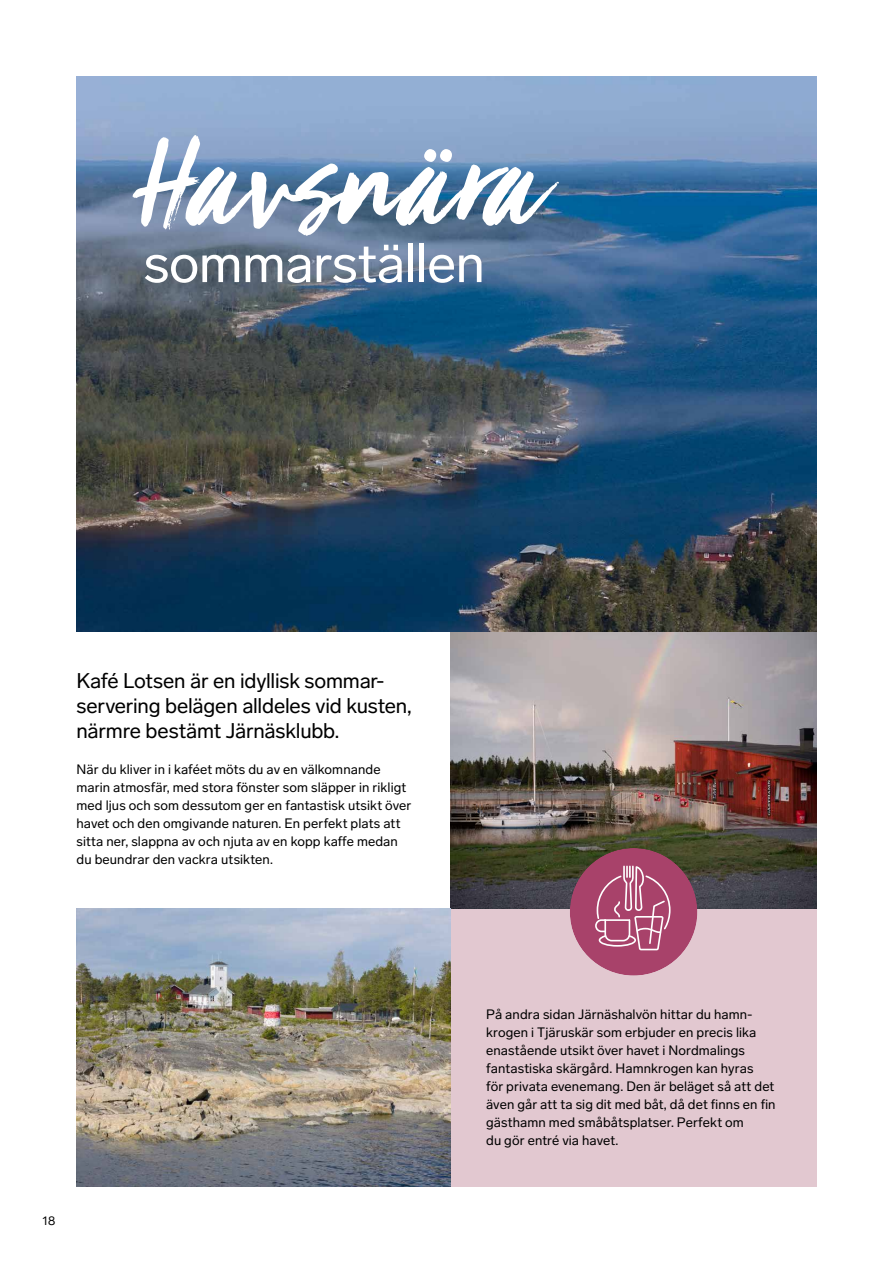
<style>
.page{position:relative;width:893px;height:1263px;background:#fff}
.page>*{position:absolute;margin:0;border:0;box-sizing:border-box;transform-origin:0 0}
.t1{font:54px "Lab Grotesque";letter-spacing:-.01em;color:#fff}
.t2{font:21px/25.2px "Lab Grotesque";letter-spacing:-.01em;color:#000}
.t3{font:13.5px/18px "Lab Grotesque";letter-spacing:.005em;color:#000}
.t4{font:12px "Lab Grotesque";color:#000}
</style>
<div class="page">
<img style="left:451px;top:631px;width:365px;height:278px">
<div style="left:451px;top:909px;width:365px;height:277px;background:#e2c8d0"></div>
<img style="left:77px;top:77px;width:739px;height:554px">
<div style="left:570px;top:848px;width:127px;height:127px;background:#a8426a;border-radius:50%"></div>
<svg style="left:594px;top:848px;width:77px;height:103px"></svg>
<img style="left:77px;top:909px;width:374px;height:277px">
<svg style="left:133px;top:135px;width:426px;height:101px"></svg>
<h1 class="t1" style="left:144px;top:231px;width:343px">sommarställen</h1>
<h2 class="t2" style="left:77px;top:668px;width:337px">Kafé Lotsen är en idyllisk sommar&shy;servering belägen alldeles vid kusten, närmre bestämt Järnäsklubb.</h2>
<p class="t3" style="left:77px;top:760px;width:336px">När du kliver in i kaféet möts du av en välkomnande marin atmosfär, med stora fönster som släpper in rikligt med ljus och som dessutom ger en fantastisk utsikt över havet och den omgivande naturen. En perfekt plats att sitta ner, slappna av och njuta av en kopp kaffe medan du beundrar den vackra utsikten.</p>
<p class="t4" style="left:43px;top:1214px;width:14px">18</p>
<p class="t3" style="left:486px;top:1005px;width:291px">På andra sidan Järnäshalvön hittar du hamn&shy;krogen i Tjäruskär som erbjuder en precis lika enastående utsikt över havet i Nordmalings fantastiska skärgård. Hamnkrogen kan hyras<br>för privata evenemang. Den är beläget så att det även går att ta sig dit med båt, då det finns en fin gästhamn med småbåtsplatser. Perfekt om<br>du gör entré via havet.</p>
</div>
